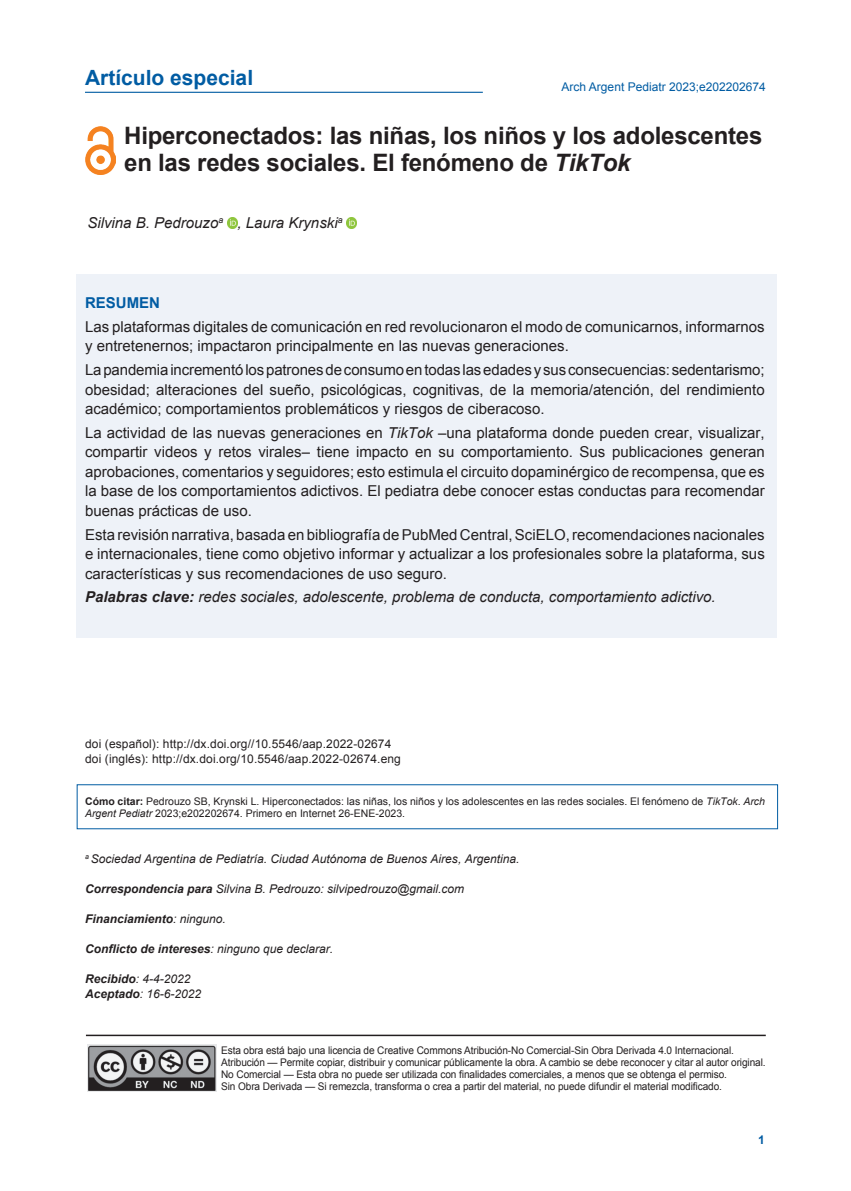
<style>
.page{position:relative;width:851px;height:1191px;background:#fff}
.page>*{position:absolute;margin:0;border:0;box-sizing:border-box;transform-origin:0 0}
.t1{font:700 24px/27px "Arial";letter-spacing:-.01em;color:#231f20}
.t2{font:700 21px "Arial";color:#015ca3}
.t3{font:15px/19.5px "Arial";color:#231f20;text-align:justify}
.t4{font:italic 15px "Arial";color:#231f20}
.t5{font:700 15px "Arial";color:#015ca3}
.t6{font:italic 12px/15px "Arial";color:#231f20}
.t7{font:12px/15px "Arial";letter-spacing:.01em;color:#231f20}
.t8{font:italic 700 12px "Arial";color:#231f20}
.t9{font:12px "Arial";color:#015ca3}
.t10{font:700 12px "Arial";color:#015ca3}
.t11{font:10.5px/12px "Arial";letter-spacing:-.01em;color:#231f20;scale:.96 1}
.t12{font:10.5px/12.6px "Arial";letter-spacing:-.01em;color:#231f20}
.s1{font-style:italic}
.s2{font-weight:700}
.s3{font-style:inherit}
.s4{font-weight:400}
</style>
<div class="page">
<div style="left:77px;top:274px;width:700px;height:363px;background:#eef2f8"></div>
<svg style="left:227px;top:218px;width:10px;height:10px"></svg>
<svg style="left:346px;top:218px;width:11px;height:10px"></svg>
<img style="left:85px;top:126px;width:30px;height:49px">
<img style="left:87px;top:1044px;width:130px;height:47px">
<hr style="left:86px;top:1034px;width:679px;height:2px;background:#231f20">
<hr style="left:85px;top:92px;width:398px;height:1px;background:#015ca3">
<h2 class="t2" style="left:85px;top:64px;width:170px">Artículo especial</h2>
<p class="t9" style="left:561px;top:79px;width:206px">Arch Argent Pediatr 2023;e202202674</p>
<h1 class="t1" style="left:124px;top:123px;width:639px">Hiperconectados: las niñas, los niños y los adolescentes en las redes sociales. El fenómeno de <span class="s1">TikTok</span></h1>
<p class="t4" style="left:87px;top:213px;width:256px">Silvina B. Pedrouzo<sup>a</sup> , Laura Krynski<sup>a</sup></p>
<p class="t5" style="left:85px;top:293px;width:76px">RESUMEN</p>
<p class="t3" style="left:85px;top:317px;width:681px">Las plataformas digitales de comunicación en red revolucionaron el modo de comunicarnos, informarnos y entretenernos; impactaron principalmente en las nuevas generaciones.</p>
<p class="t3" style="left:85px;top:360px;width:681px">La pandemia incrementó los patrones de consumo en todas las edades y sus consecuencias: sedentarismo; obesidad; alteraciones del sueño, psicológicas, cognitivas, de la memoria/atención, del rendimiento académico; comportamientos problemáticos y riesgos de ciberacoso.</p>
<p class="t3" style="left:85px;top:423px;width:681px">La actividad de las nuevas generaciones en <span class="s1">TikTok</span> –una plataforma donde pueden crear, visualizar, compartir videos y retos virales– tiene impacto en su comportamiento. Sus publicaciones generan aprobaciones, comentarios y seguidores; esto estimula el circuito dopaminérgico de recompensa, que es la base de los comportamientos adictivos. El pediatra debe conocer estas conductas para recomendar buenas prácticas de uso.</p>
<p class="t3" style="left:85px;top:525px;width:681px">Esta revisión narrativa, basada en bibliografía de PubMed Central, SciELO, recomendaciones nacionales e internacionales, tiene como objetivo informar y actualizar a los profesionales sobre la plataforma, sus características y sus recomendaciones de uso seguro.</p>
<p class="t4" style="left:85px;top:587px;width:632px"><span class="s2">Palabras clave:</span> redes sociales, adolescente, problema de conducta, comportamiento adictivo.</p>
<p class="t7" style="left:85px;top:736px;width:317px">doi (español): http://dx.doi.org//10.5546/aap.202<span class="s3">2</span>-02674 doi (inglés): http://dx.doi.org/10.5546/aap.202<span class="s3">2</span>-02674.eng</p>
<p class="t12" style="left:85px;top:795px;width:681px"><span class="s2">Cómo citar:</span> Pedrouzo SB, Krynski L. Hiperconectados: las niñas, los niños y los adolescentes en las redes sociales. El fenómeno de <span class="s1">TikTok</span>. <span class="s1">Arch<br>Argent Pediatr</span> 2023;e202<span class="s3">2</span>02674. Primero en Internet 26-ENE-2023.</p>
<p class="t6" style="left:85px;top:851px;width:436px"><sup>a</sup> Sociedad Argentina de Pediatría. Ciudad Autónoma de Buenos Aires, Argentina.</p>
<p class="t6" style="left:85px;top:881px;width:380px"><span class="s2">Correspondencia para</span> Silvina B. Pedrouzo: silvipedrouzo@gmail.com</p>
<p class="t8" style="left:85px;top:910px;width:142px">Financiamiento<span class="s4">: ninguno.</span></p>
<p class="t8" style="left:85px;top:940px;width:250px">Conflicto de intereses<span class="s4">: ninguno que declarar.</span></p>
<p class="t6" style="left:85px;top:971px;width:118px"><span class="s2">Recibido</span>: 4-4-2022<br><span class="s2">Aceptado</span>: 16-6-2022</p>
<p class="t11" style="left:221px;top:1044px;width:568px">Esta obra está bajo una licencia de Creative Commons Atribución-No Comercial-Sin Obra Derivada 4.0 Internacional.<br>Atribución — Permite copiar, distribuir y comunicar públicamente la obra. A cambio se debe reconocer y citar al autor original.<br>No Comercial — Esta obra no puede ser utilizada con finalidades comerciales, a menos que se obtenga el permiso.<br>Sin Obra Derivada — Si remezcla, transforma o crea a partir del material, no puede difundir el material modificado.</p>
<p class="t10" style="left:758px;top:1131px;width:8px">1</p>
</div>
